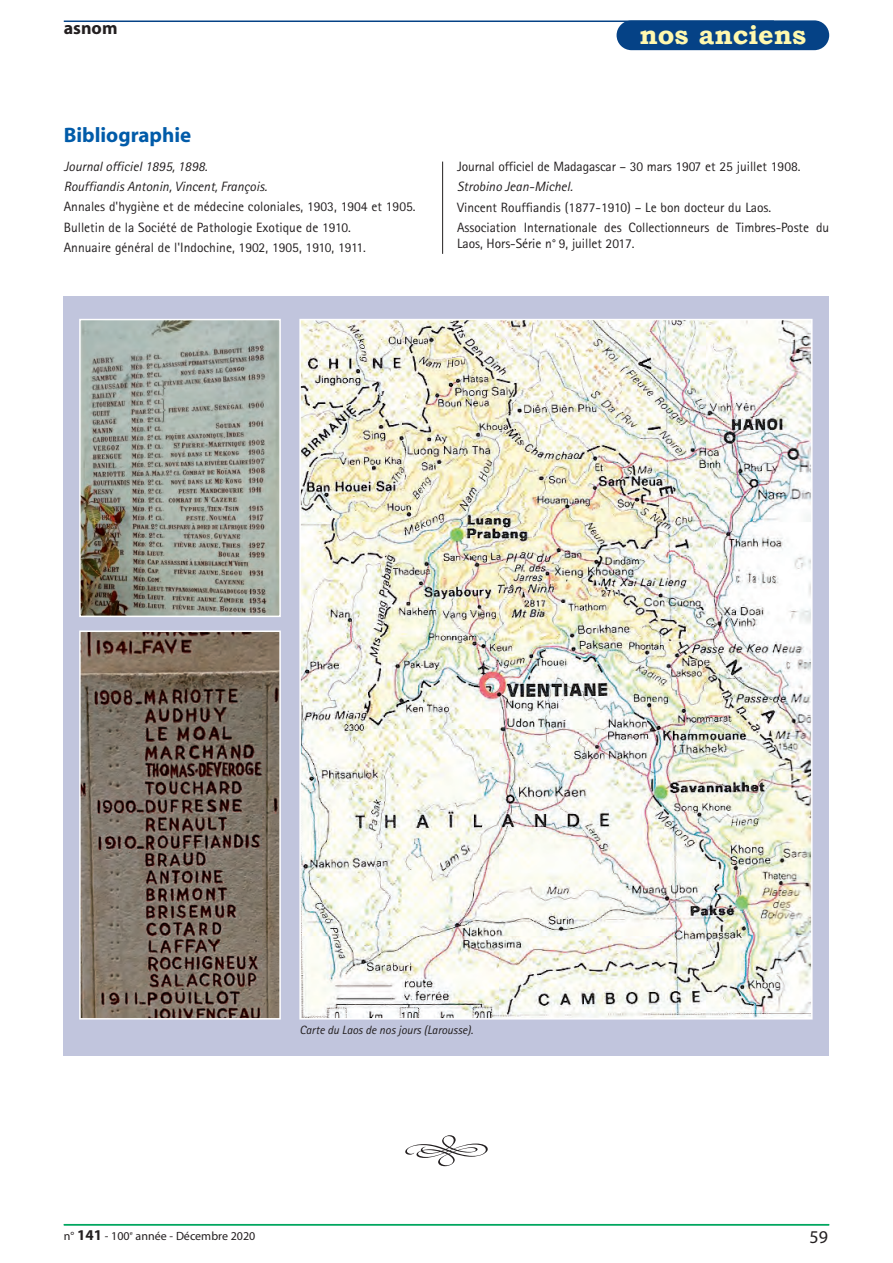
<style>
.page{position:relative;width:893px;height:1263px;background:#fff}
.page>*{position:absolute;margin:0;border:0;box-sizing:border-box;transform-origin:0 0}
.t1{font:700 27px "Bookman Old Style";color:#fff8ae}
.t2{font:700 21px "Myriad";color:#015ba9}
.t3{font:700 18px "Myriad";color:#231f20}
.t4{font:18px "Myriad";color:#231f20}
.t5{font:13.5px/16.2px "Rotis Sans Serif";color:#231f20}
.t6{font:italic 13.5px "Rotis Sans Serif";color:#231f20}
.t7{font:italic 12px "Rotis Sans Serif";color:#231f20}
.t8{font:12px "Myriad";color:#231f20}
.s1{font-weight:700;font-size:15px}
</style>
<div class="page">
<div style="left:64px;top:296px;width:765px;height:759px;background:#c1c5dd"></div>
<hr style="left:64px;top:1224px;width:765px;height:1px;background:#00a65f">
<hr style="left:64px;top:21px;width:710px;height:1px;background:#054286">
<div style="left:617px;top:20px;width:212px;height:30px;background:#054286;border-radius:15px"></div>
<img style="left:82px;top:322px;width:196px;height:292px">
<div style="left:79px;top:319px;width:202px;height:298px;border:2px solid #fff"></div>
<img style="left:82px;top:633px;width:196px;height:383px">
<div style="left:79px;top:630px;width:202px;height:389px;border:2px solid #fff"></div>
<svg style="left:405px;top:1135px;width:83px;height:31px"></svg>
<img style="left:302px;top:322px;width:508px;height:694px">
<div style="left:299px;top:319px;width:514px;height:700px;border:2px solid #fff"></div>
<hr style="left:442px;top:162px;width:1px;height:92px;background:#231f20">
<p class="t3" style="left:64px;top:21px;width:55px">asnom</p>
<p class="t1" style="left:639px;top:19px;width:168px">nos anciens</p>
<p class="t2" style="left:64px;top:128px;width:129px">Bibliographie</p>
<p class="t6" style="left:64px;top:161px;width:145px">Journal officiel 1895, 1898.</p>
<p class="t6" style="left:64px;top:182px;width:205px">Rouffiandis Antonin, Vincent, François.</p>
<p class="t5" style="left:64px;top:200px;width:353px">Annales d'hygiène et de médecine coloniales, 1903, 1904 et 1905.</p>
<p class="t5" style="left:64px;top:221px;width:289px">Bulletin de la Société de Pathologie Exotique de 1910.</p>
<p class="t5" style="left:64px;top:241px;width:304px">Annuaire général de l'Indochine, 1902, 1905, 1910, 1911.</p>
<p class="t5" style="left:457px;top:160px;width:345px">Journal officiel de Madagascar – 30 mars 1907 et 25 juillet 1908.</p>
<p class="t6" style="left:457px;top:182px;width:117px">Strobino Jean-Michel.</p>
<p class="t5" style="left:457px;top:200px;width:316px">Vincent Rouffiandis (1877-1910) – Le bon docteur du Laos.</p>
<p class="t5" style="left:457px;top:221px;width:374px">Association Internationale des Collectionneurs de Timbres-Poste du<br>Laos, Hors-Série n° 9, juillet 2017.</p>
<p class="t7" style="left:299px;top:1026px;width:175px">Carte du Laos de nos jours (Larousse).</p>
<p class="t8" style="left:64px;top:1231px;width:193px">n° <span class="s1">141</span> - 100<sup>e</sup> année - Décembre 2020</p>
<p class="t4" style="left:809px;top:1230px;width:20px">59</p>
</div>
